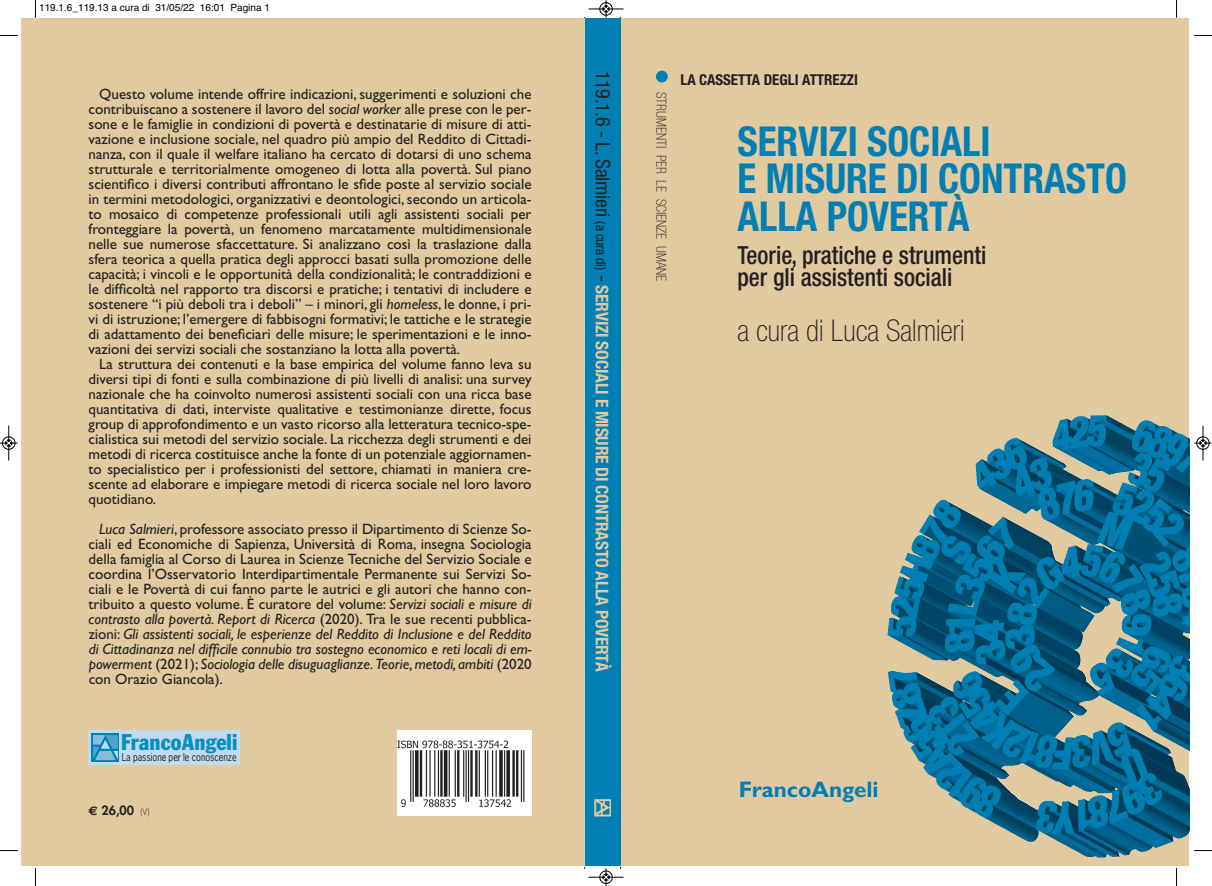
<style>
.page{position:relative;width:1212px;height:886px;background:#fff}
.page>*{position:absolute;margin:0;border:0;box-sizing:border-box;transform-origin:0 0}
.t1{font:700 condensed 41.25px/37.5px "Helvetica Neue";color:#007fb4;scale:.95 1}
.t2{font:100 condensed 30px "Helvetica Neue";color:#231f20}
.t3{font:500 condensed 25px/21.2px "Helvetica Neue";color:#231f20;scale:.95 1}
.t4{font:700 22.5px "Gill Sans";color:#007fb4}
.t5{font:condensed 22.5px "Franklin Gothic";letter-spacing:.005em;color:#068fc0}
.t6{font:700 condensed 17.5px "Helvetica Neue";letter-spacing:-.015em;color:#e1c9a0}
.t7{font:15px/15px "Gill Sans";color:#231f20;text-align:justify}
.t8{font:700 condensed 15px "Helvetica Neue";color:#231f20}
.t9{font:100 condensed 13.75px "Helvetica Neue";color:#231f20}
.t10{font:800 12.5px "Futura";color:#231f20}
.t11{font:10.25px "News Gothic";letter-spacing:-.005em;color:#231f20;scale:.88 1}
.t12{font:10px "Helvetica";color:#000}
.s1{font-style:italic}
.s2{font-family:"Euro Sans";font-weight:700}
.s3{font-weight:300;font-size:8.75px}
.s4{font-weight:400;font-size:20px;color:#231f20}
.s5{font-weight:400;font-size:13.75px;color:#231f20}
</style>
<div class="page">
<svg style="left:620px;top:18px;width:569px;height:847px;fill:#e1c9a0"></svg>
<img style="left:888px;top:670px;width:62px;height:125px">
<div style="left:21px;top:18px;width:564px;height:847px;background:#e1c9a0"></div>
<div style="left:585px;top:18px;width:35px;height:847px;background:#007fb4"></div>
<img style="left:594px;top:799px;width:17px;height:17px">
<div style="left:397px;top:730px;width:134px;height:85px;background:#fff"></div>
<img style="left:397px;top:740px;width:128px;height:67px">
<div style="left:656px;top:71px;width:12px;height:11px;background:#007fb4;border-radius:50%"></div>
<div style="left:88px;top:730px;width:152px;height:35px;background:#c1dbec"></div>
<img style="left:91px;top:733px;width:28px;height:28px">
<svg style="left:35px;top:0;width:1px;height:18px"></svg>
<svg style="left:0;top:35px;width:18px;height:1px"></svg>
<svg style="left:1176px;top:0;width:1px;height:18px"></svg>
<svg style="left:1194px;top:35px;width:18px;height:1px"></svg>
<svg style="left:35px;top:868px;width:1px;height:18px"></svg>
<svg style="left:0;top:850px;width:18px;height:1px"></svg>
<svg style="left:1176px;top:868px;width:1px;height:18px"></svg>
<svg style="left:1194px;top:850px;width:18px;height:1px"></svg>
<div style="left:599px;top:2px;width:14px;height:14px;border:1px solid #fff;border-radius:50%"></div>
<hr style="left:588px;top:9px;width:35px;height:1px;background:#000">
<div style="left:600px;top:3px;width:12px;height:12px;border:1px solid #000;border-radius:50%"></div>
<svg style="left:603px;top:0;width:6px;height:18px"></svg>
<div style="left:599px;top:870px;width:14px;height:14px;border:1px solid #fff;border-radius:50%"></div>
<hr style="left:588px;top:877px;width:35px;height:1px;background:#000">
<div style="left:600px;top:871px;width:12px;height:12px;border:1px solid #000;border-radius:50%"></div>
<svg style="left:603px;top:868px;width:6px;height:18px"></svg>
<div style="left:2px;top:436px;width:13px;height:14px;border:1px solid #fff;border-radius:50%"></div>
<hr style="left:9px;top:426px;width:1px;height:35px;background:#000">
<div style="left:2px;top:437px;width:13px;height:12px;border:1px solid #000;border-radius:50%"></div>
<svg style="left:0;top:440px;width:18px;height:6px"></svg>
<div style="left:1196px;top:436px;width:13px;height:14px;border:1px solid #fff;border-radius:50%"></div>
<hr style="left:1203px;top:426px;width:1px;height:35px;background:#000">
<div style="left:1196px;top:437px;width:13px;height:12px;border:1px solid #000;border-radius:50%"></div>
<svg style="left:1194px;top:440px;width:18px;height:6px"></svg>
<p class="t12" style="left:39px;top:2px;width:232px">119.1.6_119.13 a cura di 31/05/22 16:01 Pagina 1</p>
<p class="t7" style="left:89px;top:88px;width:444px;text-indent:11px">Questo volume intende offrire indicazioni, suggerimenti e soluzioni che contribuiscano a sostenere il lavoro del <span class="s1">social worker</span> alle prese con le per&shy;sone e le famiglie in condizioni di povertà e destinatarie di misure di atti&shy;vazione e inclusione sociale, nel quadro più ampio del Reddito di Cittadi&shy;nanza, con il quale il welfare italiano ha cercato di dotarsi di uno schema strutturale e territorialmente omogeneo di lotta alla povertà. Sul piano scientifico i diversi contributi affrontano le sfide poste al servizio sociale in termini metodologici, organizzativi e deontologici, secondo un articola&shy;to mosaico di competenze professionali utili agli assistenti sociali per fronteggiare la povertà, un fenomeno marcatamente multidimensionale nelle sue numerose sfaccettature. Si analizzano così la traslazione dalla sfera teorica a quella pratica degli approcci basati sulla promozione delle capacità; i vincoli e le opportunità della condizionalità; le contraddizioni e le difficoltà nel rapporto tra discorsi e pratiche; i tentativi di includere e sostenere “i più deboli tra i deboli” – i minori, gli <span class="s1">homeless</span>, le donne, i pri&shy;vi di istruzione; l’emergere di fabbisogni formativi; le tattiche e le strategie di adattamento dei beneficiari delle misure; le sperimentazioni e le inno&shy;vazioni dei servizi sociali che sostanziano la lotta alla povertà.</p>
<p class="t7" style="left:89px;top:358px;width:444px;text-indent:11px">La struttura dei contenuti e la base empirica del volume fanno leva su diversi tipi di fonti e sulla combinazione di più livelli di analisi: una survey nazionale che ha coinvolto numerosi assistenti sociali con una ricca base quantitativa di dati, interviste qualitative e testimonianze dirette, focus group di approfondimento e un vasto ricorso alla letteratura tecnico-spe&shy;cialistica sui metodi del servizio sociale. La ricchezza degli strumenti e dei metodi di ricerca costituisce anche la fonte di un potenziale aggiornamen&shy;to specialistico per i professionisti del settore, chiamati in maniera cre&shy;scente ad elaborare e impiegare metodi di ricerca sociale nel loro lavoro quotidiano.</p>
<p class="t7" style="left:89px;top:523px;width:445px;text-indent:11px"><span class="s1">Luca Salmieri</span>, professore associato presso il Dipartimento di Scienze So&shy;ciali ed Economiche di Sapienza, Università di Roma, insegna Sociologia della famiglia al Corso di Laurea in Scienze Tecniche del Servizio Sociale e coordina l’Osservatorio Interdipartimentale Permanente sui Servizi So&shy;ciali e le Povertà di cui fanno parte le autrici e gli autori che hanno con&shy;tribuito a questo volume. È curatore del volume: <span class="s1">Servizi sociali e misure di contrasto alla povertà. Report di Ricerca</span> (2020). Tra le sue recenti pubblica&shy;zioni: <span class="s1">Gli assistenti sociali, le esperienze del Reddito di Inclusione e del Reddito di Cittadinanza nel difficile connubio tra sostegno economico e reti locali di em&shy;powerment</span> (2021); <span class="s1">Sociologia delle disuguaglianze. Teorie,metodi, ambiti</span> (2020 con Orazio Giancola).</p>
<h3 class="t5" style="left:121px;top:733px;width:118px">FrancoAngeli</h3>
<p class="t11" style="left:122px;top:751px;width:132px">La passione per le conoscenze</p>
<p class="t10" style="left:89px;top:804px;width:63px"><span class="s2">€</span> 26,00 <span class="s3">(V)</span></p>
<p class="t6" style="left:608px;top:71px;width:603px;rotate:90deg"><span class="s4">119.1.6 - L. Salmieri</span> <span class="s5">(a cura di)</span> <span class="s4">-</span> SERVIZI SOCIALI E MISURE DI CONTRASTO ALLA POVERTÀ</p>
<p class="t9" style="left:666px;top:92px;width:191px;rotate:90deg">STRUMENTI PER LE SCIENZE UMANE</p>
<p class="t8" style="left:680px;top:74px;width:179px">LA CASSETTA DEGLI ATTREZZI</p>
<h1 class="t1" style="left:737px;top:126px;width:411px">SERVIZI SOCIALI<br>E MISURE DI CONTRASTO<br>ALLA POVERTÀ</h1>
<h3 class="t3" style="left:737px;top:247px;width:264px">Teorie, pratiche e strumenti per gli assistenti sociali</h3>
<h2 class="t2" style="left:737px;top:319px;width:229px">a cura di Luca Salmieri</h2>
<h3 class="t4" style="left:739px;top:781px;width:142px">FrancoAngeli</h3>
</div>
